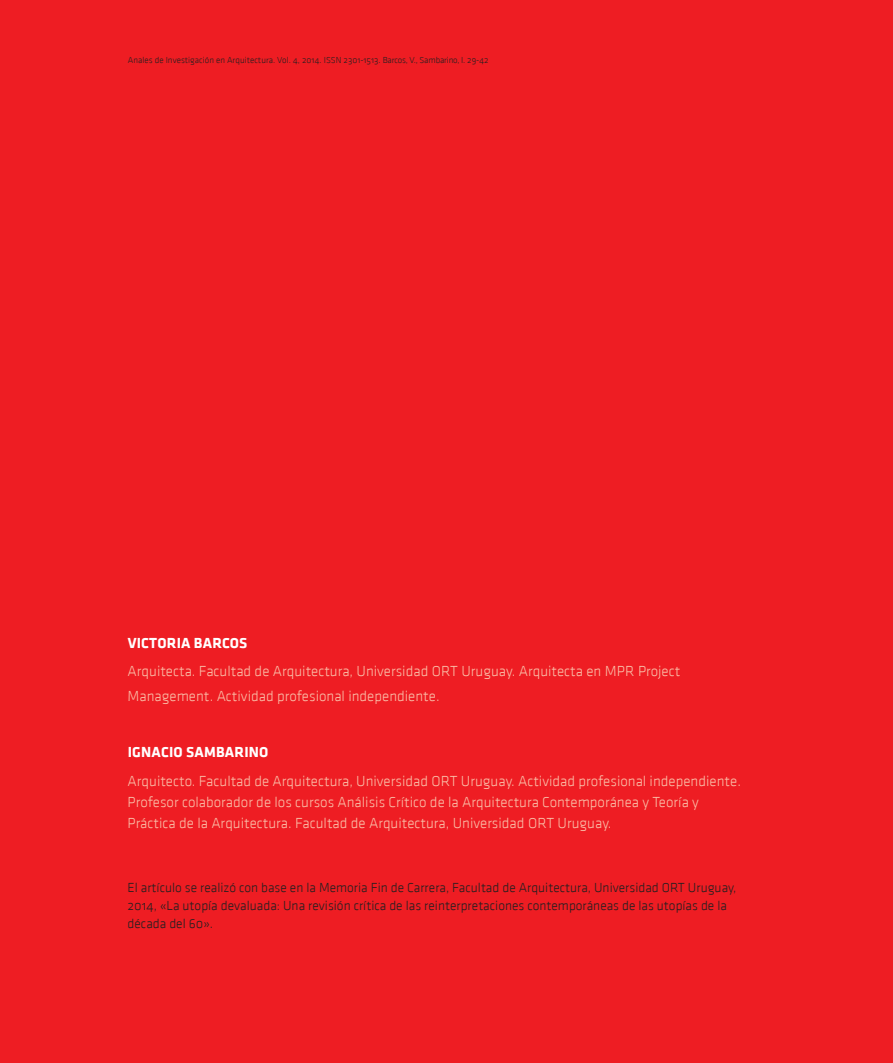
<style>
.page{position:relative;width:893px;height:1063px;background:#ee1d23}
.page>*{position:absolute;margin:0;border:0;box-sizing:border-box;transform-origin:0 0}
.t1{font:15px/21px "Klavika Light OSF";color:#fabda6}
.t2{font:15px "Klavika Bold OSF";letter-spacing:.015em;color:#fff}
.t3{font:13.5px/18px "Klavika Light OSF";color:#231f20}
.t4{font:9px "Klavika Light OSF";color:#231f20}
</style>
<div class="page">
<p class="t4" style="left:128px;top:55px;width:362px">Anales de Investigación en Arquitectura. Vol. 4, 2014. ISSN 2301-1513. Barcos, V., Sambarino, I. 29-42</p>
<p class="t2" style="left:128px;top:635px;width:121px">VICTORIA BARCOS</p>
<p class="t1" style="left:128px;top:658px;width:554px;line-height:25.2px">Arquitecta. Facultad de Arquitectura, Universidad O rt Uruguay. Arquitecta en Mpr Project<br>Management. Actividad profesional independiente.</p>
<p class="t2" style="left:128px;top:744px;width:142px">IGNACIO SAMBARINO</p>
<p class="t1" style="left:128px;top:771px;width:615px">Arquitecto. Facultad de Arquitectura, Universidad O rt Uruguay. Actividad profesional independiente.<br>Profesor colaborador de los cursos Análisis Crítico de la Arquitectura Contemporánea y Teoría y<br>Práctica de la Arquitectura. Facultad de Arquitectura, Universidad O rt Uruguay.</p>
<p class="t3" style="left:128px;top:879px;width:610px">El artículo se realizó con base en la Memoria Fin de Carrera, Facultad de Arquitectura, Universidad ORT Uruguay,<br>2014, «La utopía devaluada: Una revisión crítica de las reinterpretaciones contemporáneas de las utopías de la década del 60».</p>
</div>
